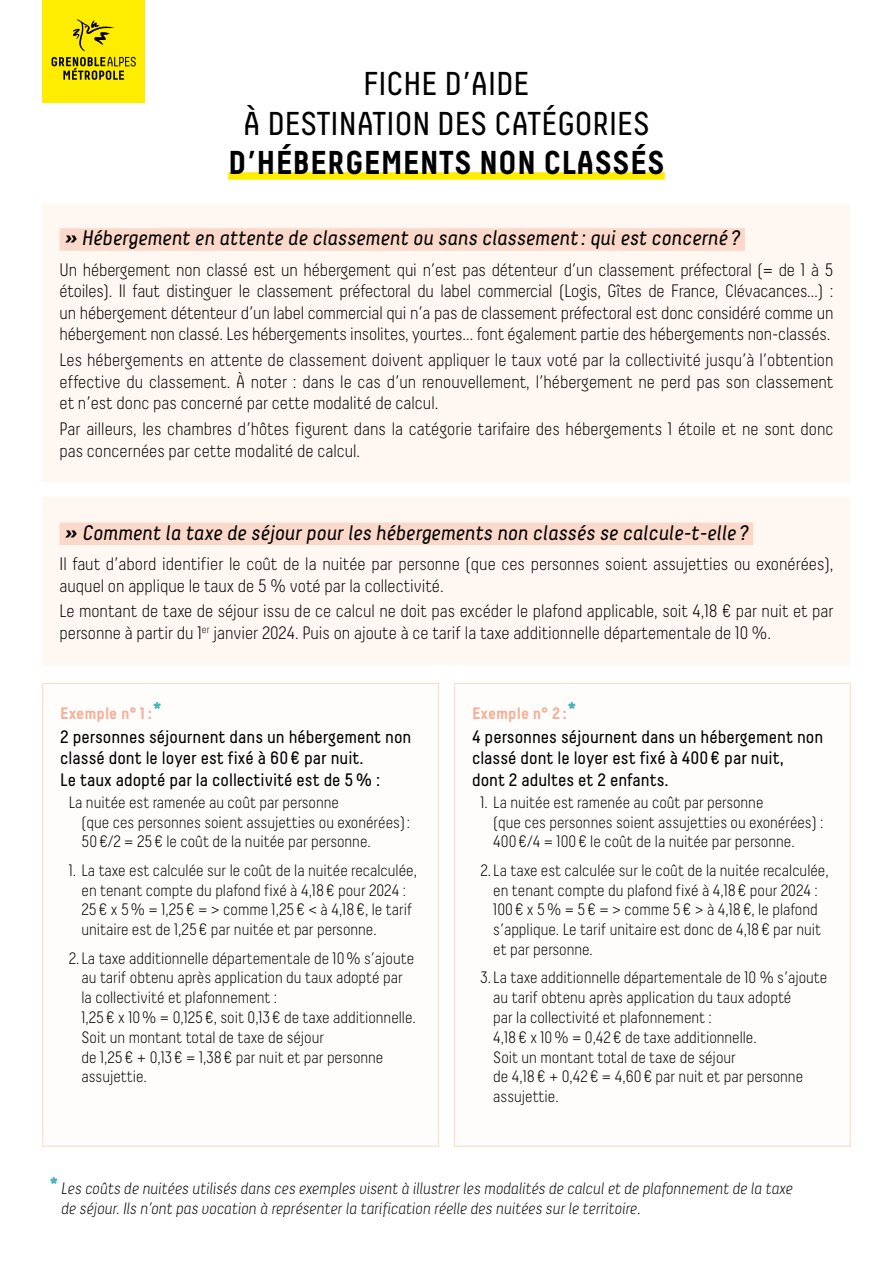
<style>
.page{position:relative;width:893px;height:1263px;background:#fff}
.page>*{position:absolute;margin:0;border:0;box-sizing:border-box;transform-origin:0 0}
.titre_niveau_H1{font:33px/39.6px "Decima";color:#000;text-align:center}
.questions_-_verso{font:italic 21px "Decima";color:#000}
.texte_long_para_-_verso{font:300 18px/21.6px "Decima";color:#000}
.texte_courant_exoneration{font:18px/21.6px "Decima";color:#000}
.t1{font:300 16.5px/19.8px "Decima";color:#000}
.légende_talic{font:italic 300 16.5px/19.8px "Decima";color:#000}
.exemple{font:700 16.5px "Decima";color:#f6af95}
.s1{font-weight:700}
.s2{font-size:24px;color:#4ab5b7}
.s3{font-weight:700;font-style:normal;font-size:24px;color:#4ab5b7}
</style>
<div class="page">
<div style="left:228px;top:172px;width:437px;height:8px;background:#ffed00"></div>
<div style="left:43px;top:204px;width:807px;height:278px;background:#fff7f1"></div>
<div style="left:60px;top:228px;width:685px;height:23px;background:#fbd9ca"></div>
<div style="left:43px;top:498px;width:807px;height:167px;background:#fff7f1"></div>
<div style="left:60px;top:522px;width:693px;height:23px;background:#fbd9ca"></div>
<div style="left:43px;top:0;width:102px;height:102px;background:#ffed00"></div>
<svg style="left:51px;top:19px;width:85px;height:61px"></svg>
<h1 class="titre_niveau_H1" style="left:228px;top:64px;width:438px">FICHE D’AIDE<br>À DESTINATION DES CATÉGORIES<br><span class="s1">D’HÉBERGEMENTS NON CLASSÉS</span></h1>
<h2 class="questions_-_verso" style="left:64px;top:226px;width:678px"><span class="s1">»</span> Hébergement en attente de classement ou sans classement: qui est concerné ?</h2>
<p class="texte_long_para_-_verso" style="left:60px;top:258px;width:775px;text-align:justify">Un hébergement non classé est un hébergement qui n’est pas détenteur d’un classement préfectoral (= de 1 à 5 étoiles). Il faut distinguer le classement préfectoral du label commercial (Logis, Gîtes de France, Clévacances…) : un hébergement détenteur d’un label commercial qui n’a pas de classement préfectoral est donc considéré comme un hébergement non classé. Les hébergements insolites, yourtes… font également partie des hébergements non-classés.</p>
<p class="texte_long_para_-_verso" style="left:60px;top:349px;width:775px;text-align:justify">Les hébergements en attente de classement doivent appliquer le taux voté par la collectivité jusqu’à l’obtention effective du classement. À noter : dans le cas d’un renouvellement, l’hébergement ne perd pas son classement et n’est donc pas concerné par cette modalité de calcul.</p>
<p class="texte_long_para_-_verso" style="left:60px;top:418px;width:775px">Par ailleurs, les chambres d’hôtes figurent dans la catégorie tarifaire des hébergements 1 étoile et ne sont donc pas concernées par cette modalité de calcul.</p>
<h2 class="questions_-_verso" style="left:64px;top:521px;width:686px"><span class="s1">»</span> Comment la taxe de séjour pour les hébergements non classés se calcule-t-elle ?</h2>
<p class="texte_long_para_-_verso" style="left:60px;top:553px;width:775px">Il faut d’abord identifier le coût de la nuitée par personne (que ces personnes soient assujetties ou exonérées), auquel on applique le taux de 5 % voté par la collectivité.</p>
<p class="texte_long_para_-_verso" style="left:60px;top:600px;width:775px">Le montant de taxe de séjour issu de ce calcul ne doit pas excéder le plafond applicable, soit 4,18 € par nuit et par personne à partir du 1<sup>er</sup> janvier 2024. Puis on ajoute à ce tarif la taxe additionnelle départementale de 10 %.</p>
<h2 class="exemple" style="left:60px;top:703px;width:104px">Exemple n° 1:<span class="s2">*</span></h2>
<p class="texte_courant_exoneration" style="left:60px;top:726px;width:353px">2 personnes séjournent dans un hébergement non classé dont le loyer est fixé à 60€ par nuit.<br>Le taux adopté par la collectivité est de 5% :</p>
<p class="t1" style="left:82px;top:792px;width:330px;text-indent:-13px">La nuitée est ramenée au coût par personne<br>(que ces personnes soient assujetties ou exonérées):<br>50€/2 = 25€ le coût de la nuitée par personne.</p>
<p class="t1" style="left:82px;top:860px;width:337px;text-indent:-13px">1. La taxe est calculée sur le coût de la nuitée recalculée, en tenant compte du plafond fixé à 4,18€ pour 2024 :<br>25€ x 5% = 1,25€ = &gt; comme 1,25€ &lt; à 4,18€, le tarif unitaire est de 1,25€ par nuitée et par personne.</p>
<p class="t1" style="left:82px;top:948px;width:336px;text-indent:-13px">2.La taxe additionnelle départementale de 10% s’ajoute au tarif obtenu après application du taux adopté par la collectivité et plafonnement :<br>1,25€ x 10% = 0,125€, soit 0,13€ de taxe additionnelle.<br>Soit un montant total de taxe de séjour<br>de 1,25€ + 0,13€ = 1,38€ par nuit et par personne assujettie.</p>
<h2 class="exemple" style="left:472px;top:703px;width:107px">Exemple n° 2:<span class="s2">*</span></h2>
<p class="texte_courant_exoneration" style="left:472px;top:726px;width:353px">4 personnes séjournent dans un hébergement non classé dont le loyer est fixé à 400€ par nuit,<br>dont 2 adultes et 2 enfants.</p>
<p class="t1" style="left:493px;top:792px;width:332px;text-indent:-13px">1. La nuitée est ramenée au coût par personne<br>(que ces personnes soient assujetties ou exonérées) :<br>400€/4 = 100€ le coût de la nuitée par personne.</p>
<p class="t1" style="left:493px;top:860px;width:337px;text-indent:-13px">2.La taxe est calculée sur le coût de la nuitée recalculée, en tenant compte du plafond fixé à 4,18€ pour 2024 :<br>100€ x 5% = 5€ = &gt; comme 5€ &gt; à 4,18€, le plafond s’applique. Le tarif unitaire est donc de 4,18€ par nuit et par personne.</p>
<p class="t1" style="left:493px;top:968px;width:336px;text-indent:-13px">3.La taxe additionnelle départementale de 10 % s’ajoute au tarif obtenu après application du taux adopté<br>par la collectivité et plafonnement :<br>4,18€ x 10% = 0,42€ de taxe additionnelle.<br>Soit un montant total de taxe de séjour<br>de 4,18€ + 0,42€ = 4,60€ par nuit et par personne assujettie.</p>
<p class="légende_talic" style="left:61px;top:1178px;width:733px;text-indent:-12px"><span class="s3">*</span>Les coûts de nuitées utilisés dans ces exemples visent à illustrer les modalités de calcul et de plafonnement de la taxe de séjour. Ils n’ont pas vocation à représenter la tarification réelle des nuitées sur le territoire.</p>
</div>
